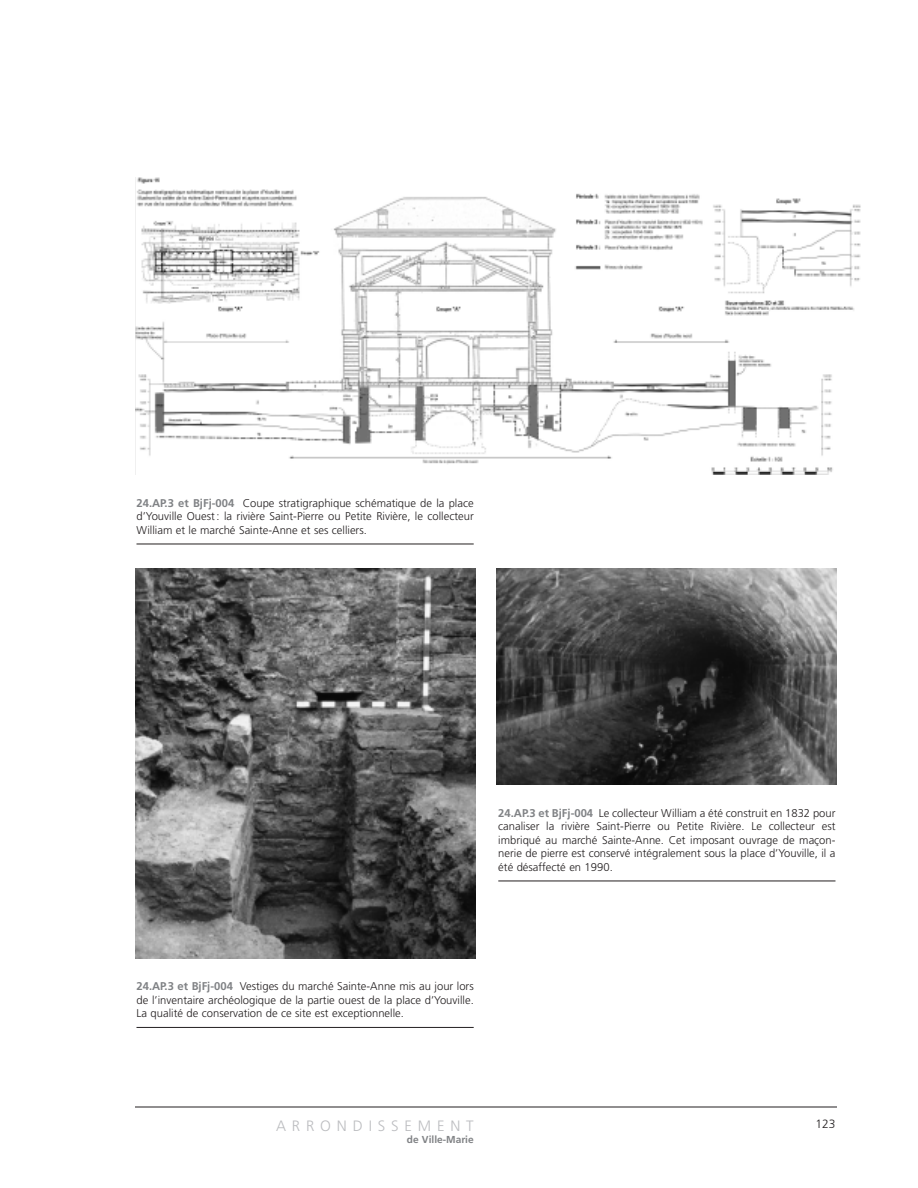
<style>
.page{position:relative;width:918px;height:1188px;background:#fff}
.page>*{position:absolute;margin:0;border:0;box-sizing:border-box;transform-origin:0 0}
.t1{font:300 15px "Frutiger";letter-spacing:.39em;color:#bcbdc0}
.t2{font:300 12px "Frutiger";color:#231f20}
.t3{font:300 11.25px/13.5px "Frutiger";color:#231f20;text-align:justify}
.t4{font:700 10.2px "Frutiger";color:#808285}
.s1{font-weight:700;color:#808285}
</style>
<div class="page">
<hr style="left:135px;top:1107px;width:702px;height:1px;background:#231f20">
<hr style="left:136px;top:544px;width:338px;height:1px;background:#231f20">
<img style="left:135px;top:177px;width:726px;height:298px">
<hr style="left:136px;top:1027px;width:338px;height:1px;background:#231f20">
<img style="left:135px;top:569px;width:340px;height:389px">
<hr style="left:498px;top:881px;width:338px;height:1px;background:#231f20">
<img style="left:497px;top:569px;width:340px;height:216px">
<p class="t3" style="left:136px;top:497px;width:339px"><span class="s1">24.AP.3 et BjFj-004</span> Coupe stratigraphique schématique de la place d’Youville Ouest : la rivière Saint-Pierre ou Petite Rivière, le collecteur William et le marché Sainte-Anne et ses celliers.</p>
<p class="t3" style="left:498px;top:807px;width:339px"><span class="s1">24.AP.3 et BjFj-004</span> Le collecteur William a été construit en 1832 pour canaliser la rivière Saint-Pierre ou Petite Rivière. Le collecteur est imbriqué au marché Sainte-Anne. Cet imposant ouvrage de maçon&shy;nerie de pierre est conservé intégralement sous la place d’Youville, il a été désaffecté en 1990.</p>
<p class="t3" style="left:136px;top:980px;width:339px"><span class="s1">24.AP.3 et BjFj-004</span> Vestiges du marché Sainte-Anne mis au jour lors de l’inventaire archéologique de la partie ouest de la place d’Youville.<br>La qualité de conservation de ce site est exceptionnelle.</p>
<h1 class="t1" style="left:276px;top:1119px;width:199px">ARRONDISSEMENT</h1>
<p class="t2" style="left:815px;top:1119px;width:22px">123</p>
<p class="t4" style="left:407px;top:1135px;width:68px">de Ville-Marie</p>
</div>
